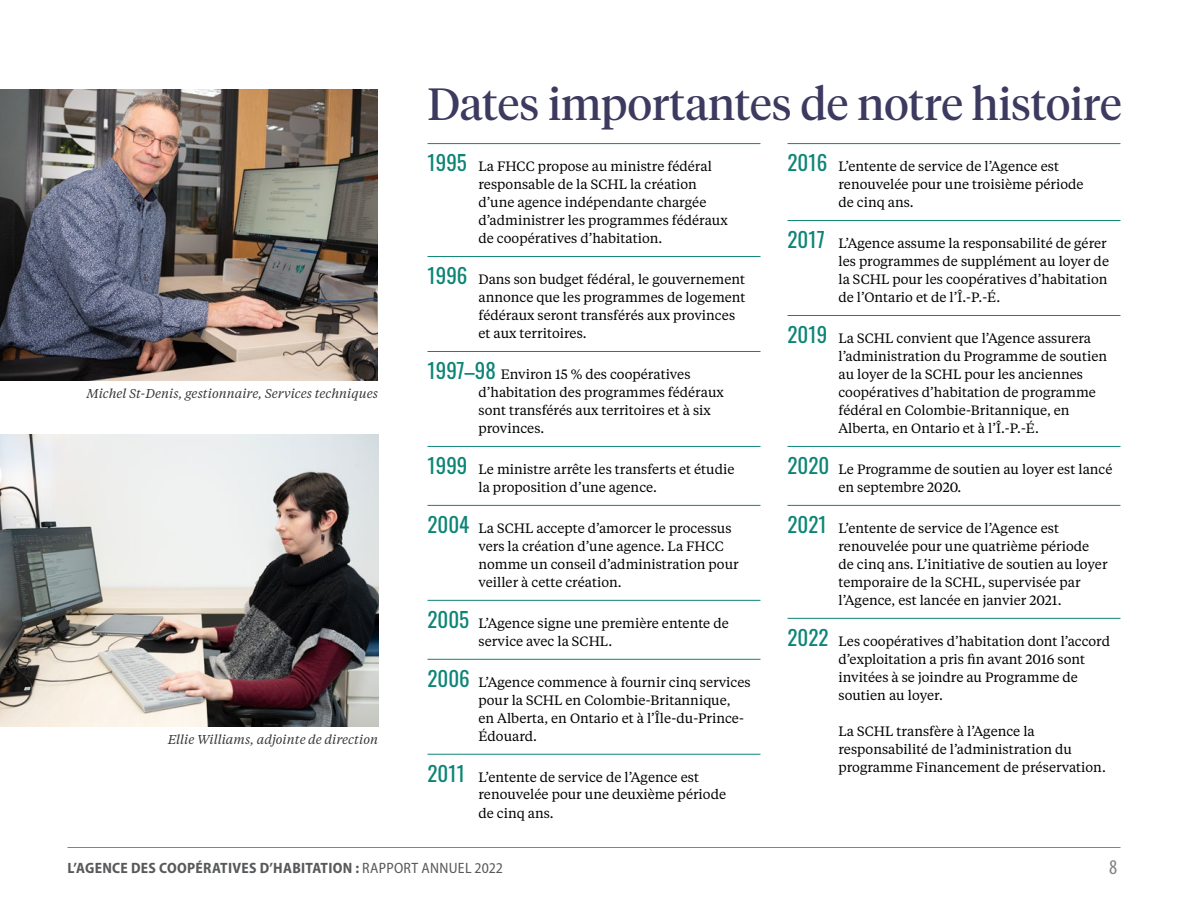
<style>
.page{position:relative;width:1188px;height:918px;background:#fff}
.page>*{position:absolute;margin:0;border:0;box-sizing:border-box;transform-origin:0 0}
.Header_1{font:45px "Tiempos Headline";color:#3d3a60}
.t1{font:condensed 21px "Myriad Pro";color:#808285}
.t2{font:700 semi-condensed 15px "Myriad Pro";letter-spacing:.02em;color:#58595b}
.Key_Dates{font:13.5px/18px "Tiempos Text";color:#000}
.t3{font:italic 12.75px "Tiempos Text";color:#000}
.s1{font-family:"Oswald";font-size:21px;color:#0d8576}
.s2{font-weight:400}
</style>
<div class="page">
<hr style="left:68px;top:847px;width:1052px;height:1px;background:#808285">
<hr style="left:428px;top:143px;width:332px;height:1px;background:#0d8576">
<hr style="left:428px;top:256px;width:332px;height:1px;background:#0d8576">
<hr style="left:428px;top:351px;width:332px;height:1px;background:#0d8576">
<hr style="left:428px;top:446px;width:332px;height:1px;background:#0d8576">
<hr style="left:428px;top:505px;width:332px;height:1px;background:#0d8576">
<hr style="left:428px;top:600px;width:332px;height:1px;background:#0d8576">
<hr style="left:428px;top:659px;width:332px;height:1px;background:#0d8576">
<hr style="left:428px;top:754px;width:332px;height:1px;background:#0d8576">
<hr style="left:788px;top:143px;width:332px;height:1px;background:#0d8576">
<hr style="left:788px;top:220px;width:332px;height:1px;background:#0d8576">
<hr style="left:788px;top:315px;width:332px;height:1px;background:#0d8576">
<hr style="left:788px;top:446px;width:332px;height:1px;background:#0d8576">
<hr style="left:788px;top:505px;width:332px;height:1px;background:#0d8576">
<hr style="left:788px;top:618px;width:332px;height:1px;background:#0d8576">
<img style="left:0;top:89px;width:377px;height:292px">
<img style="left:0;top:434px;width:379px;height:292px">
<p class="t3" style="left:87px;top:385px;width:293px">Michel St-Denis, gestionnaire, Services techniques</p>
<p class="t3" style="left:168px;top:730px;width:212px">Ellie Williams, adjointe de direction</p>
<h1 class="Header_1" style="left:428px;top:73px;width:696px">Dates importantes de notre histoire</h1>
<p class="Key_Dates" style="left:478px;top:156px;width:251px;text-indent:-51px"><span class="s1">1995</span> La FHCC propose au ministre fédéral responsable de la SCHL la création d’une agence indépendante chargée d’administrer les programmes fédéraux de coopératives d’habitation.</p>
<p class="Key_Dates" style="left:478px;top:269px;width:269px;text-indent:-51px"><span class="s1">1996</span> Dans son budget fédéral, le gouvernement annonce que les programmes de logement fédéraux seront transférés aux provinces et aux territoires.</p>
<p class="Key_Dates" style="left:478px;top:364px;width:247px;text-indent:-51px"><span class="s1">1997–98</span> Environ 15 % des coopératives d’habitation des programmes fédéraux sont transférés aux territoires et à six provinces.</p>
<p class="Key_Dates" style="left:478px;top:459px;width:258px;text-indent:-51px"><span class="s1">1999</span> Le ministre arrête les transferts et étudie la proposition d’une agence.</p>
<p class="Key_Dates" style="left:478px;top:518px;width:262px;text-indent:-51px"><span class="s1">2004</span> La SCHL accepte d’amorcer le processus vers la création d’une agence. La FHCC nomme un conseil d’administration pour veiller à cette création.</p>
<p class="Key_Dates" style="left:478px;top:613px;width:252px;text-indent:-51px"><span class="s1">2005</span> L’Agence signe une première entente de service avec la SCHL.</p>
<p class="Key_Dates" style="left:478px;top:672px;width:274px;text-indent:-51px"><span class="s1">2006</span> L’Agence commence à fournir cinq services pour la SCHL en Colombie-Britannique,<br>en Alberta, en Ontario et à l’Île-du-Prince-Édouard.</p>
<p class="Key_Dates" style="left:478px;top:767px;width:249px;text-indent:-51px"><span class="s1">2011</span> L’entente de service de l’Agence est renouvelée pour une deuxième période de cinq ans.</p>
<p class="Key_Dates" style="left:838px;top:156px;width:247px;text-indent:-51px"><span class="s1">2016</span> L’entente de service de l’Agence est renouvelée pour une troisième période de cinq ans.</p>
<p class="Key_Dates" style="left:838px;top:233px;width:272px;text-indent:-51px"><span class="s1">2017</span> L’Agence assume la responsabilité de gérer les programmes de supplément au loyer de la SCHL pour les coopératives d’habitation de l’Ontario et de l’Î.-P.-É.</p>
<p class="Key_Dates" style="left:838px;top:328px;width:270px;text-indent:-51px"><span class="s1">2019</span> La SCHL convient que l’Agence assurera l’administration du Programme de soutien au loyer de la SCHL pour les anciennes coopératives d’habitation de programme fédéral en Colombie-Britannique, en Alberta, en Ontario et à l’Î.-P.-É.</p>
<p class="Key_Dates" style="left:838px;top:459px;width:275px;text-indent:-51px"><span class="s1">2020</span> Le Programme de soutien au loyer est lancé en septembre 2020.</p>
<p class="Key_Dates" style="left:838px;top:518px;width:271px;text-indent:-51px"><span class="s1">2021</span> L’entente de service de l’Agence est renouvelée pour une quatrième période de cinq ans. L’initiative de soutien au loyer temporaire de la SCHL, supervisée par l’Agence, est lancée en janvier 2021.</p>
<p class="Key_Dates" style="left:838px;top:631px;width:273px;text-indent:-51px"><span class="s1">2022</span> Les coopératives d’habitation dont l’accord d’exploitation a pris fin avant 2016 sont invitées à se joindre au Programme de soutien au loyer.</p>
<p class="Key_Dates" style="left:838px;top:721px;width:267px">La SCHL transfère à l’Agence la responsabilité de l’administration du programme Financement de préservation.</p>
<p class="t2" style="left:68px;top:858px;width:437px">L’AGENCE DES COOPÉRATIVES D’HABITATION : <span class="s2">RAPPORT ANNUEL 2022</span></p>
<h2 class="t1" style="left:1109px;top:854px;width:10px">8</h2>
</div>
